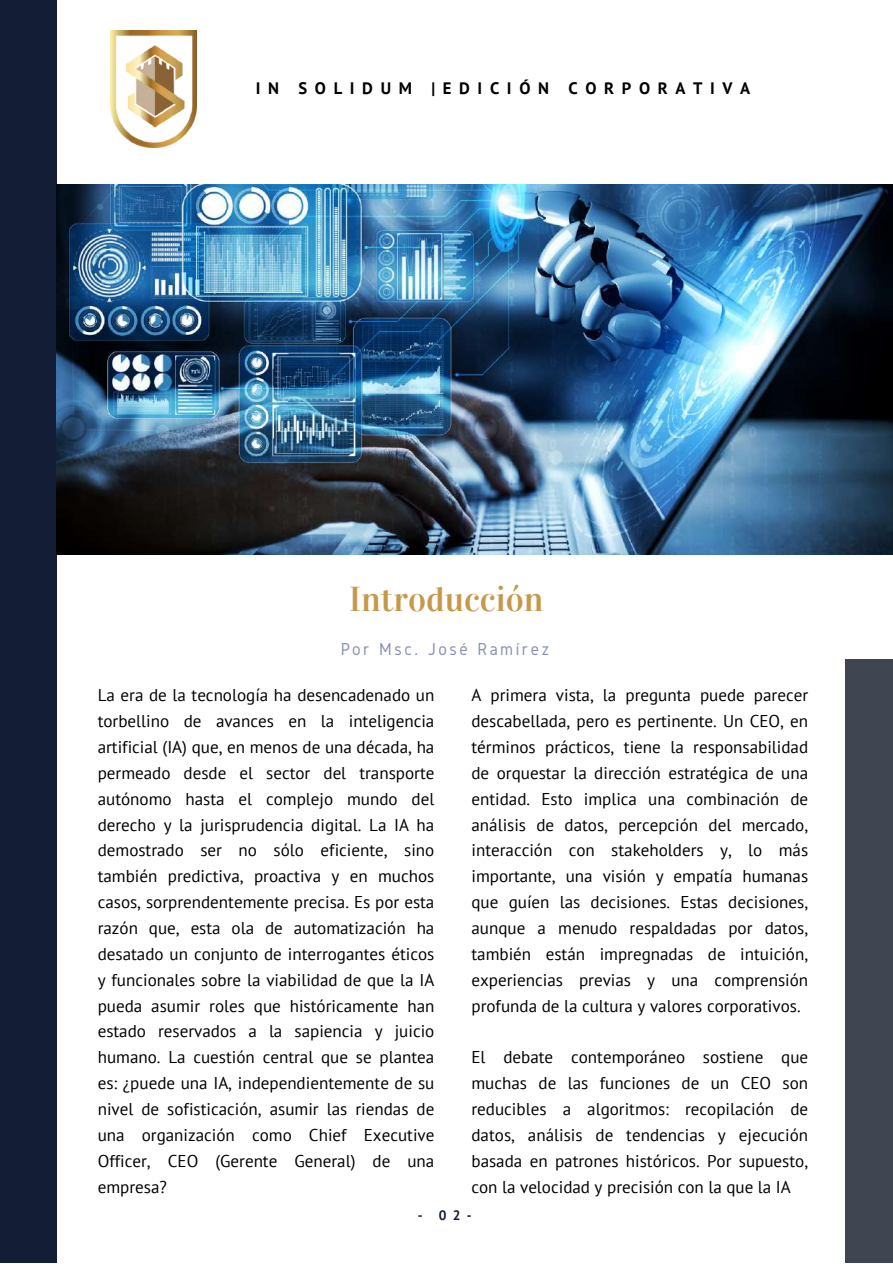
<style>
.page{position:relative;width:893px;height:1264px;background:#fff}
.page>*{position:absolute;margin:0;border:0;box-sizing:border-box;transform-origin:0 0}
.t1{font:34.5px "Vidaloka";color:#c6994a}
.t2{font:18.15px "Gidole";letter-spacing:.14em;color:#29356f}
.t3{font:17.1px/25.8px "PT Sans";color:#000;text-align:justify}
.t4{font:700 16.65px "PT Sans";letter-spacing:.46em;color:#000}
.t5{font:700 13.65px "PT Sans";color:#131d35}
</style>
<div class="page">
<div style="left:845px;top:659px;width:47px;height:603px;background:#3f4652"></div>
<div style="left:0;top:0;width:56px;height:1262px;background:#131d35"></div>
<img style="left:110px;top:31px;width:87px;height:116px">
<img style="left:57px;top:184px;width:835px;height:370px">
<p class="t4" style="left:256px;top:77px;width:496px">IN SOLIDUM |EDICIÓN CORPORATIVA</p>
<h1 class="t1" style="left:349px;top:578px;width:195px">Introducción</h1>
<p class="t2" style="left:340px;top:639px;width:211px">Por Msc. José Ramírez</p>
<p class="t3" style="left:471px;top:682px;width:338px">A primera vista, la pregunta puede parecer descabellada, pero es pertinente. Un CEO, en términos prácticos, tiene la responsabilidad de orquestar la dirección estratégica de una entidad. Esto implica una combinación de análisis de datos, percepción del mercado, interacción con stakeholders y, lo más importante, una visión y empatía humanas que guíen las decisiones. Estas decisiones, aunque a menudo respaldadas por datos, también están impregnadas de intuición, experiencias previas y una comprensión profunda de la cultura y valores corporativos.</p>
<p class="t3" style="left:471px;top:1044px;width:338px">El debate contemporáneo sostiene que muchas de las funciones de un CEO son reducibles a algoritmos: recopilación de datos, análisis de tendencias y ejecución basada en patrones históricos. Por supuesto, con la velocidad y precisión con la que la IA</p>
<p class="t3" style="left:98px;top:682px;width:338px">La era de la tecnología ha desencadenado un torbellino de avances en la inteligencia artificial (IA) que, en menos de una década, ha permeado desde el sector del transporte autónomo hasta el complejo mundo del derecho y la jurisprudencia digital. La IA ha demostrado ser no sólo eficiente, sino también predictiva, proactiva y en muchos casos, sorprendentemente precisa. Es por esta razón que, esta ola de automatización ha desatado un conjunto de interrogantes éticos y funcionales sobre la viabilidad de que la IA pueda asumir roles que históricamente han estado reservados a la sapiencia y juicio humano. La cuestión central que se plantea es: ¿puede una IA, independientemente de su nivel de sofisticación, asumir las riendas de una organización como Chief Executive Officer, CEO (Gerente General) de una empresa?</p>
<p class="t5" style="left:418px;top:1206px;width:55px">- 02-</p>
</div>
